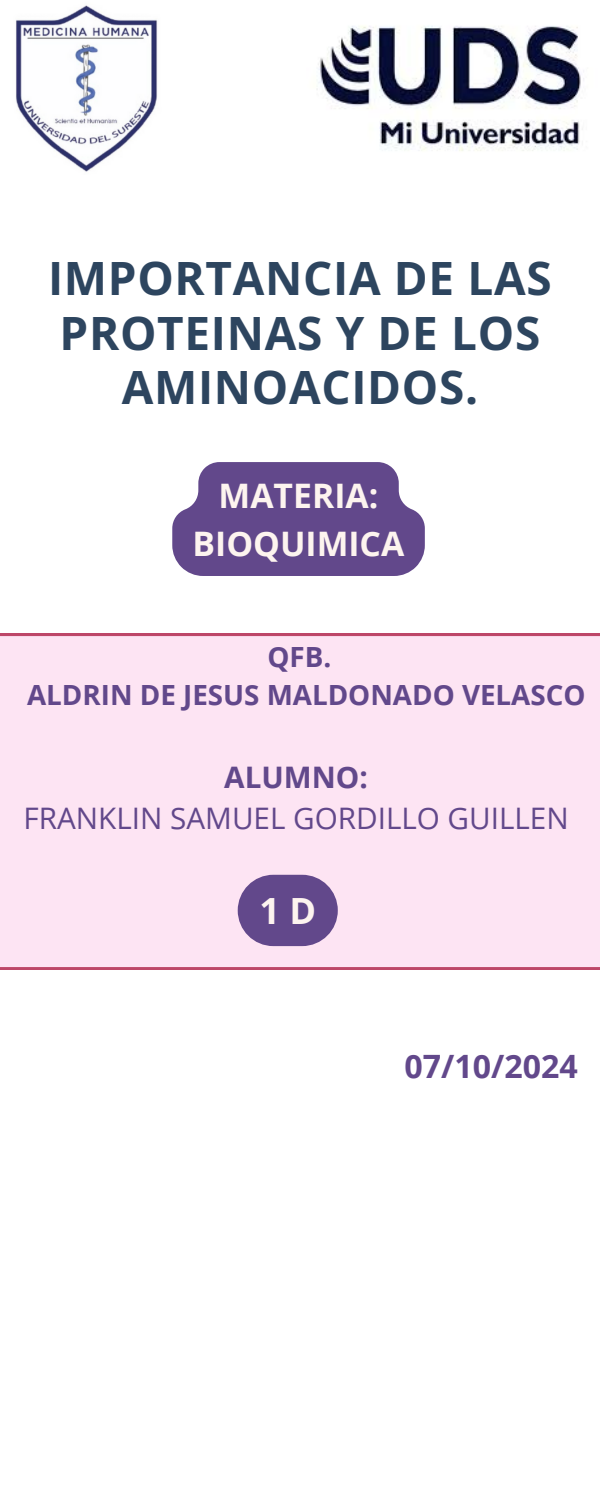
<style>
.page{position:relative;width:600px;height:1500px;background:#fff}
.page>*{position:absolute;margin:0;border:0;box-sizing:border-box;transform-origin:0 0}
.t1{font:700 45.9px/54.5px "Open Sans";letter-spacing:.015em;color:#2d455f;text-align:center}
.t2{font:700 36.1px "Open Sans";color:#fdf4ef}
.t3{font:700 33.8px/47.3px "Open Sans";color:#fdf4ef;text-align:center}
.t4{font:700 32.1px "Open Sans";color:#62488b}
.t5{font:29.7px/40.6px "Open Sans";color:#62488b;text-align:center}
.t6{font:700 27.8px "Open Sans";color:#62488b}
.s1{font-weight:700}
</style>
<div class="page">
<div style="left:0;top:633px;width:600px;height:337px;background:#fde4f3"></div>
<img style="left:16px;top:5px;width:142px;height:167px">
<img style="left:317px;top:26px;width:267px;height:125px">
<svg style="left:172px;top:462px;width:253px;height:114px;background:#735b97"></svg>
<div style="left:238px;top:875px;width:100px;height:71px;background:#62488b;border-radius:36px"></div>
<h4 class="t1" style="left:48px;top:250px;width:505px">IMPORTANCIA DE LAS<br>PROTEINAS Y DE LOS<br>AMINOACIDOS.</h4>
<h1 class="t3" style="left:193px;top:472px;width:213px">MATERIA:<br>BIOQUIMICA</h1>
<p class="t6" style="left:267px;top:637px;width:65px">QFB.</p>
<p class="t6" style="left:27px;top:675px;width:560px">ALDRIN DE JESUS MALDONADO VELASCO</p>
<h2 class="t5" style="left:24px;top:756px;width:547px"><span class="s1">ALUMNO:<br></span>FRANKLIN SAMUEL GORDILLO GUILLEN</h2>
<h2 class="t2" style="left:259px;top:886px;width:58px">1 D</h2>
<h3 class="t4" style="left:404px;top:1044px;width:175px">07/10/2024</h3>
</div>
